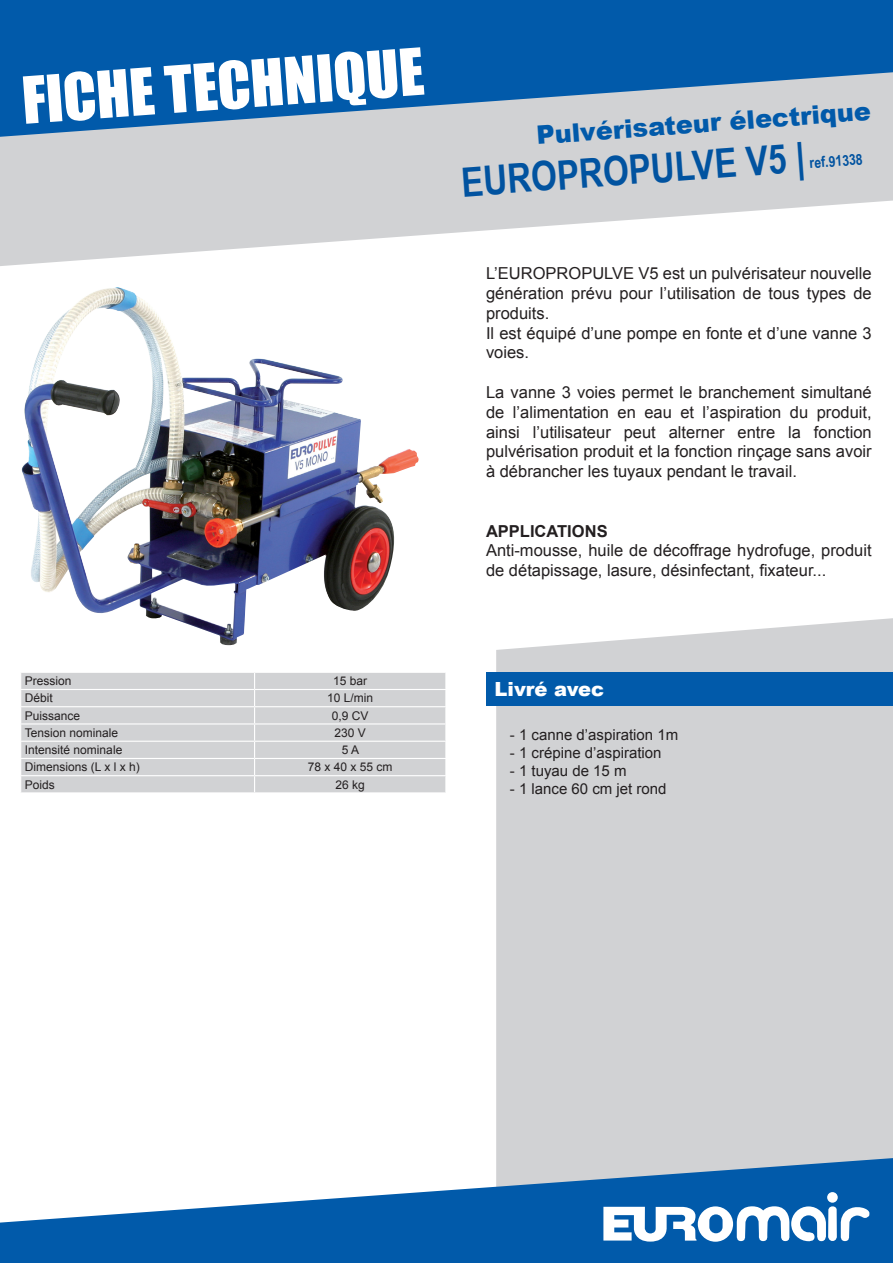
<style>
.page{position:relative;width:893px;height:1263px;background:#fff}
.page>*{position:absolute;margin:0;border:0;box-sizing:border-box;transform-origin:0 0}
.t1{font:60px "Impact";color:#fff}
.t2{font:700 40.5px "Arial Narrow";color:#0153a0}
.t3{font:900 25.5px "Arial";color:#015aaa}
.t4{font:900 19.5px "Arial";color:#fff}
.t5{font:16.5px/19.8px "Arial";color:#231f20;text-align:justify}
.t6{font:700 16.5px "Arial";color:#231f20}
.t7{font:15px "Arial";color:#231f20}
.t8{font:700 15px "Arial Narrow";color:#0153a0}
.t9{font:12px "Arial";color:#231f20}
</style>
<div class="page">
<svg style="left:0;top:137px;width:893px;height:129px;fill:#d1d2d4"></svg>
<div style="left:496px;top:618px;width:397px;height:540px;background:#d1d2d4"></div>
<svg style="left:0;top:1158px;width:893px;height:105px;fill:#015aaa"></svg>
<svg style="left:603px;top:1206px;width:269px;height:36px"></svg>
<div style="left:827px;top:1192px;width:11px;height:11px;background:#fff;border-radius:50%"></div>
<svg style="left:0;top:0;width:893px;height:137px;background:#3276b3"></svg>
<img style="left:21px;top:287px;width:398px;height:358px">
<div style="left:486px;top:672px;width:407px;height:33px;background:#015aaa"></div>
<div style="left:21px;top:673px;width:424px;height:119px;background:#d1d2d4"></div>
<hr style="left:20px;top:689px;width:235px;height:1px;background:#fff">
<hr style="left:255px;top:689px;width:191px;height:1px;background:#fff">
<hr style="left:20px;top:706px;width:235px;height:1px;background:#fff">
<hr style="left:255px;top:706px;width:191px;height:1px;background:#fff">
<hr style="left:20px;top:723px;width:235px;height:1px;background:#fff">
<hr style="left:255px;top:723px;width:191px;height:1px;background:#fff">
<hr style="left:20px;top:741px;width:235px;height:1px;background:#fff">
<hr style="left:255px;top:741px;width:191px;height:1px;background:#fff">
<hr style="left:20px;top:758px;width:235px;height:1px;background:#fff">
<hr style="left:255px;top:758px;width:191px;height:1px;background:#fff">
<hr style="left:20px;top:775px;width:235px;height:1px;background:#fff">
<hr style="left:255px;top:775px;width:191px;height:1px;background:#fff">
<svg style="left:254px;top:673px;width:1px;height:119px"></svg>
<svg style="left:445px;top:673px;width:1px;height:119px"></svg>
<h1 class="t1" style="left:19px;top:53px;width:404px;rotate:-4deg">FICHE TECHNIQUE</h1>
<p class="t3" style="left:535px;top:116px;width:337px;rotate:-4deg">Pulvérisateur électrique</p>
<p class="t2" style="left:459px;top:151px;width:346px;rotate:-4deg">EUROPROPULVE V5 |</p>
<p class="t8" style="left:809px;top:151px;width:55px;rotate:-4deg">ref.91338</p>
<p class="t5" style="left:486px;top:264px;width:387px">L’EUROPROPULVE V5 est un pulvérisateur nouvelle génération prévu pour l’utilisation de tous types de produits.</p>
<p class="t5" style="left:486px;top:323px;width:387px">Il est équipé d’une pompe en fonte et d’une vanne 3 voies.</p>
<p class="t5" style="left:486px;top:382px;width:387px">La vanne 3 voies permet le branchement simultané de l’alimentation en eau et l’aspiration du produit, ainsi l’utilisateur peut alterner entre la fonction pulvérisation produit et la fonction rinçage sans avoir à débrancher les tuyaux pendant le travail.</p>
<p class="t6" style="left:486px;top:520px;width:123px">APPLICATIONS</p>
<p class="t5" style="left:486px;top:541px;width:387px">Anti-mousse, huile de décoffrage hydrofuge, produit de détapissage, lasure, désinfectant, fixateur...</p>
<p class="t9" style="left:25px;top:673px;width:48px">Pression</p>
<p class="t9" style="left:333px;top:673px;width:36px">15 bar</p>
<p class="t9" style="left:25px;top:690px;width:30px">Débit</p>
<p class="t9" style="left:327px;top:690px;width:48px">10 L/min</p>
<p class="t9" style="left:25px;top:708px;width:57px">Puissance</p>
<p class="t9" style="left:332px;top:708px;width:38px">0,9 CV</p>
<p class="t9" style="left:25px;top:725px;width:95px">Tension nominale</p>
<p class="t9" style="left:335px;top:725px;width:33px">230 V</p>
<p class="t9" style="left:25px;top:742px;width:99px">Intensité nominale</p>
<p class="t9" style="left:342px;top:742px;width:19px">5 A</p>
<p class="t9" style="left:25px;top:759px;width:116px">Dimensions (L x l x h)</p>
<p class="t9" style="left:308px;top:759px;width:86px">78 x 40 x 55 cm</p>
<p class="t9" style="left:25px;top:777px;width:32px">Poids</p>
<p class="t9" style="left:336px;top:777px;width:31px">26 kg</p>
<p class="t4" style="left:495px;top:674px;width:111px">Livré avec</p>
<p class="t7" style="left:510px;top:725px;width:170px">- 1 canne d’aspiration 1m</p>
<p class="t7" style="left:510px;top:743px;width:153px">- 1 crépine d’aspiration</p>
<p class="t7" style="left:510px;top:761px;width:118px">- 1 tuyau de 15 m</p>
<p class="t7" style="left:510px;top:779px;width:158px">- 1 lance 60 cm jet rond</p>
</div>
